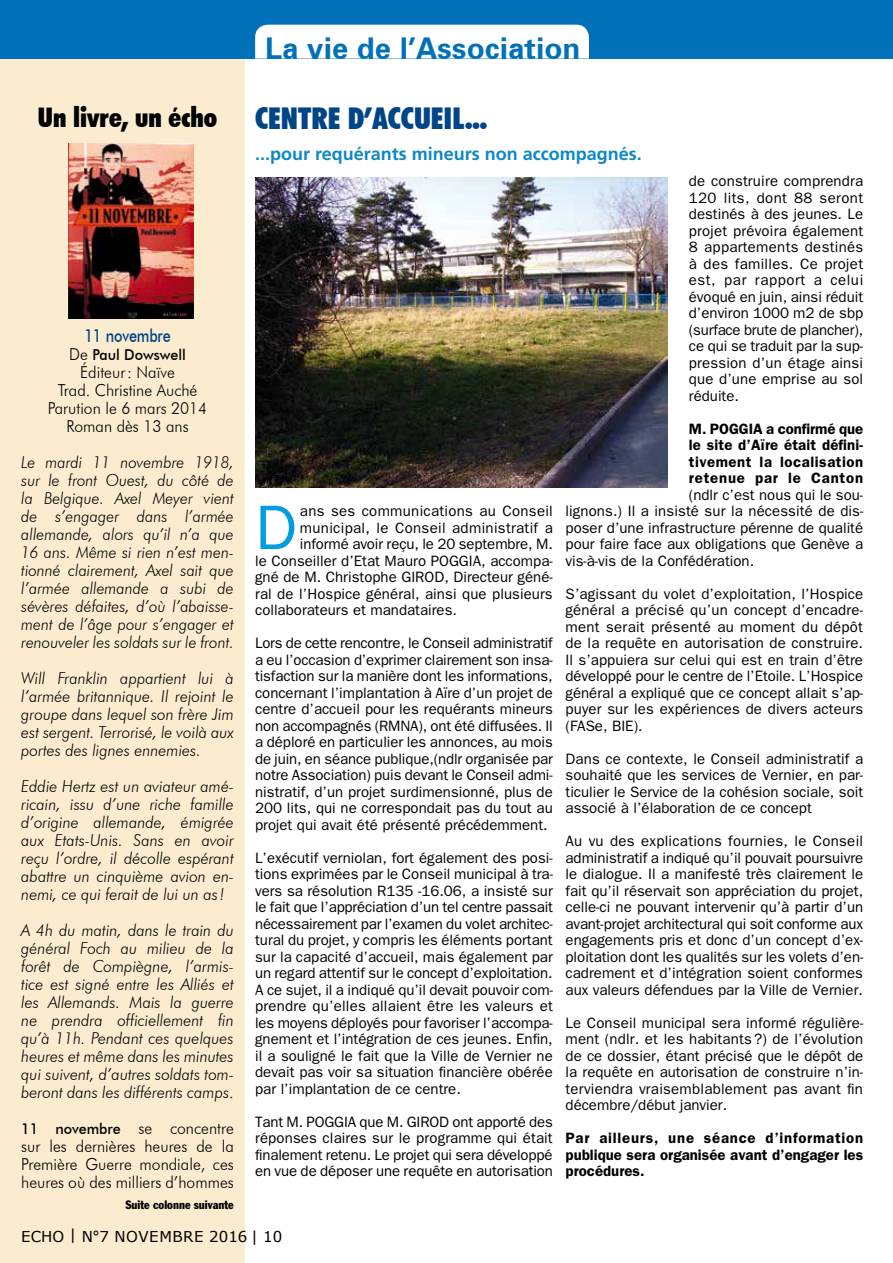
<style>
.page{position:relative;width:893px;height:1263px;background:#fff}
.page>*{position:absolute;margin:0;border:0;box-sizing:border-box;transform-origin:0 0}
.t1{font:63px "Franklin Gothic";color:#009ee0}
.t2{font:700 30px "Zurich BT";color:#0071b9}
.t3{font:900 condensed 30px "Futura BT";color:#004687}
.t4{font:900 condensed 27px "Futura BT";color:#000}
.t5{font:700 18px "Frutiger";color:#0d88c6}
.t6{font:500 18px "Futura BT";letter-spacing:-.01em;color:#004687;scale:.8 1}
.t7{font:italic 300 16.5px/18px "Futura BT";color:#000;text-align:justify;scale:.95 1}
.t8{font:italic 300 16.5px/18px "Futura BT";color:#000;text-align:justify;scale:.94 1}
.t9{font:300 16.5px/18px "Futura BT";color:#000;text-align:center;scale:.95 1}
.t10{font:15px/16.5px "Franklin Gothic";color:#000;text-align:justify}
.t11{font:600 15px/16.5px "Franklin Gothic";letter-spacing:.01em;color:#000;text-align:justify}
.t12{font:15px "Franklin Gothic";letter-spacing:.02em;color:#000}
.t13{font:15px "Verdana";letter-spacing:.015em;color:#000}
.t14{font:500 15px "Futura BT";color:#000;scale:.95 1}
.t15{font:condensed 12px "Franklin Gothic";color:#000}
.s1{font-weight:300;font-size:16.5px}
.s2{font-style:normal}
.s3{font-weight:500;font-size:15px}
.s4{font-size:12.6px}
</style>
<div class="page">
<div style="left:0;top:0;width:245px;height:1263px;background:#fceccf"></div>
<div style="left:0;top:0;width:893px;height:59px;background:#0071b9"></div>
<div style="left:255px;top:25px;width:334px;height:34px;background:#fff"></div>
<img style="left:255px;top:178px;width:413px;height:309px">
<img style="left:68px;top:143px;width:126px;height:176px">
<h3 class="t4" style="left:38px;top:101px;width:181px">Un livre, un écho</h3>
<h2 class="t2" style="left:265px;top:30px;width:317px">La vie de l’Association</h2>
<h2 class="t3" style="left:255px;top:100px;width:234px">CENTRE D’ACCUEIL...</h2>
<p class="t5" style="left:255px;top:144px;width:388px">...pour requérants mineurs non accompagnés.</p>
<p class="t6" style="left:84px;top:324px;width:109px">11 novembre</p>
<p class="t14" style="left:69px;top:345px;width:124px"><span class="s1">De</span> Paul Dowswell</p>
<p class="t9" style="left:48px;top:363px;width:169px">Éditeur: Naïve<br>Trad. Christine Auché<br>Parution le 6 mars 2014<br>Roman dès 13 ans</p>
<p class="t8" style="left:21px;top:453px;width:228px">Le mardi 11 novembre 1918, sur le front Ouest, du côté de la Belgique. Axel Meyer vient de s’engager dans l’armée allemande, alors qu’il n’a que 16 ans. Même si rien n’est men&shy;tionné clairement, Axel sait que l’armée allemande a subi de sévères défaites, d’où l’abaisse&shy;ment de l’âge pour s’engager et renouveler les soldats sur le front.</p>
<p class="t7" style="left:21px;top:669px;width:225px">Will Franklin appartient lui à l’armée britannique. Il rejoint le groupe dans lequel son frère Jim est sergent. Terrorisé, le voilà aux portes des lignes ennemies.</p>
<p class="t7" style="left:21px;top:777px;width:225px">Eddie Hertz est un aviateur amé&shy;ricain, issu d’une riche famille d’origine allemande, émigrée aux Etats-Unis. Sans en avoir reçu l’ordre, il décolle espérant abattre un cinquième avion en&shy;nemi, ce qui ferait de lui un as!</p>
<p class="t7" style="left:21px;top:921px;width:225px">A 4h du matin, dans le train du général Foch au milieu de la forêt de Compiègne, l’armis&shy;tice est signé entre les Alliés et les Allemands. Mais la guerre ne prendra officiellement fin qu’à 11h. Pendant ces quelques heures et même dans les minutes qui suivent, d’autres soldats tom&shy;beront dans les différents camps<span class="s2">.</span></p>
<p class="t9" style="left:21px;top:1119px;width:225px;text-align:justify"><span class="s3">11 novembre</span> se concentre sur les dernières heures de la Première Guerre mondiale, ces heures où des milliers d’hommes</p>
<p class="t15" style="left:125px;top:1197px;width:110px">Suite colonne suivante</p>
<p class="t13" style="left:21px;top:1226px;width:263px">ECHO | N<span class="s4">°</span>7 NOVEMBRE 2016 | 10</p>
<h1 class="t1" style="left:255px;top:491px;width:43px">D</h1>
<p class="t12" style="left:300px;top:502px;width:254px">ans ses communications au Conseil</p>
<p class="t12" style="left:300px;top:519px;width:254px">municipal, le Conseil administratif a</p>
<p class="t10" style="left:300px;top:535px;width:254px">informé avoir reçu, le 20 septembre, M.</p>
<p class="t10" style="left:255px;top:552px;width:299px">le Conseiller d’Etat Mauro POGGIA, accompa-</p>
<p class="t10" style="left:255px;top:568px;width:299px">gné de M. Christophe GIROD, Directeur géné-</p>
<p class="t10" style="left:255px;top:585px;width:299px">ral de l’Hospice général, ainsi que plusieurs</p>
<p class="t10" style="left:255px;top:601px;width:203px">collaborateurs et mandataires.</p>
<p class="t10" style="left:255px;top:634px;width:299px">Lors de cette rencontre, le Conseil administratif a eu l’occasion d’exprimer clairement son insa&shy;tisfaction sur la manière dont les informations, concernant l’implantation à Aïre d’un projet de centre d’accueil pour les requérants mineurs non accompagnés (RMNA), ont été diffusées. Il a déploré en particulier les annonces, au mois de juin, en séance publique,(ndlr organisée par notre Association) puis devant le Conseil admi&shy;nistratif, d’un projet surdimensionné, plus de 200 lits, qui ne correspondait pas du tout au projet qui avait été présenté précédemment.</p>
<p class="t10" style="left:255px;top:849px;width:299px">L’exécutif verniolan, fort également des posi&shy;tions exprimées par le Conseil municipal à tra&shy;vers sa résolution R135 -16.06, a insisté sur le fait que l’appréciation d’un tel centre passait nécessairement par l’examen du volet architec&shy;tural du projet, y compris les éléments portant sur la capacité d’accueil, mais également par un regard attentif sur le concept d’exploitation.<br>A ce sujet, il a indiqué qu’il devait pouvoir com&shy;prendre qu’elles allaient être les valeurs et les moyens déployés pour favoriser l’accompa&shy;gnement et l’intégration de ces jeunes. Enfin, il a souligné le fait que la Ville de Vernier ne devait pas voir sa situation financière obérée par l’implantation de ce centre.</p>
<p class="t10" style="left:255px;top:1113px;width:299px">Tant M. POGGIA que M. GIROD ont apporté des réponses claires sur le programme qui était finalement retenu. Le projet qui sera développé en vue de déposer une requête en autorisation</p>
<p class="t10" style="left:689px;top:172px;width:176px">de construire comprendra 120 lits, dont 88 seront destinés à des jeunes. Le projet prévoira également 8 appartements destinés à des familles. Ce projet est, par rapport a celui évoqué en juin, ainsi réduit d’environ 1000 m2 de sbp (surface brute de plancher), ce qui se traduit par la sup&shy;pression d’un étage ainsi que d’une emprise au sol réduite.</p>
<p class="t11" style="left:689px;top:420px;width:176px">M. POGGIA a confirmé que le site d’Aïre était défini&shy;tivement la localisation retenue par le Canton</p>
<p class="t10" style="left:566px;top:486px;width:299px;text-indent:123px">(ndlr c’est nous qui le sou&shy;lignons.) Il a insisté sur la nécessité de dis&shy;poser d’une infrastructure pérenne de qualité pour faire face aux obligations que Genève a vis-à-vis de la Confédération.</p>
<p class="t10" style="left:566px;top:585px;width:299px">S’agissant du volet d’exploitation, l’Hospice général a précisé qu’un concept d’encadre&shy;ment serait présenté au moment du dépôt de la requête en autorisation de construire.<br>Il s’appuiera sur celui qui est en train d’être développé pour le centre de l’Etoile. L’Hospice général a expliqué que ce concept allait s’ap&shy;puyer sur les expériences de divers acteurs (FASe, BIE).</p>
<p class="t10" style="left:566px;top:750px;width:299px">Dans ce contexte, le Conseil administratif a souhaité que les services de Vernier, en par&shy;ticulier le Service de la cohésion sociale, soit associé à l’élaboration de ce concept</p>
<p class="t10" style="left:566px;top:832px;width:299px">Au vu des explications fournies, le Conseil administratif a indiqué qu’il pouvait poursuivre le dialogue. Il a manifesté très clairement le fait qu’il réservait son appréciation du projet, celle-ci ne pouvant intervenir qu’à partir d’un avant-projet architectural qui soit conforme aux engagements pris et donc d’un concept d’ex&shy;ploitation dont les qualités sur les volets d’en&shy;cadrement et d’intégration soient conformes aux valeurs défendues par la Ville de Vernier.</p>
<p class="t10" style="left:566px;top:1014px;width:299px">Le Conseil municipal sera informé régulière&shy;ment (ndlr. et les habitants ?) de l’évolution de ce dossier, étant précisé que le dépôt de la requête en autorisation de construire n’in&shy;terviendra vraisemblablement pas avant fin décembre/début janvier.</p>
<p class="t11" style="left:566px;top:1129px;width:299px">Par ailleurs, une séance d’information publique sera organisée avant d’engager les procédures.</p>
</div>
